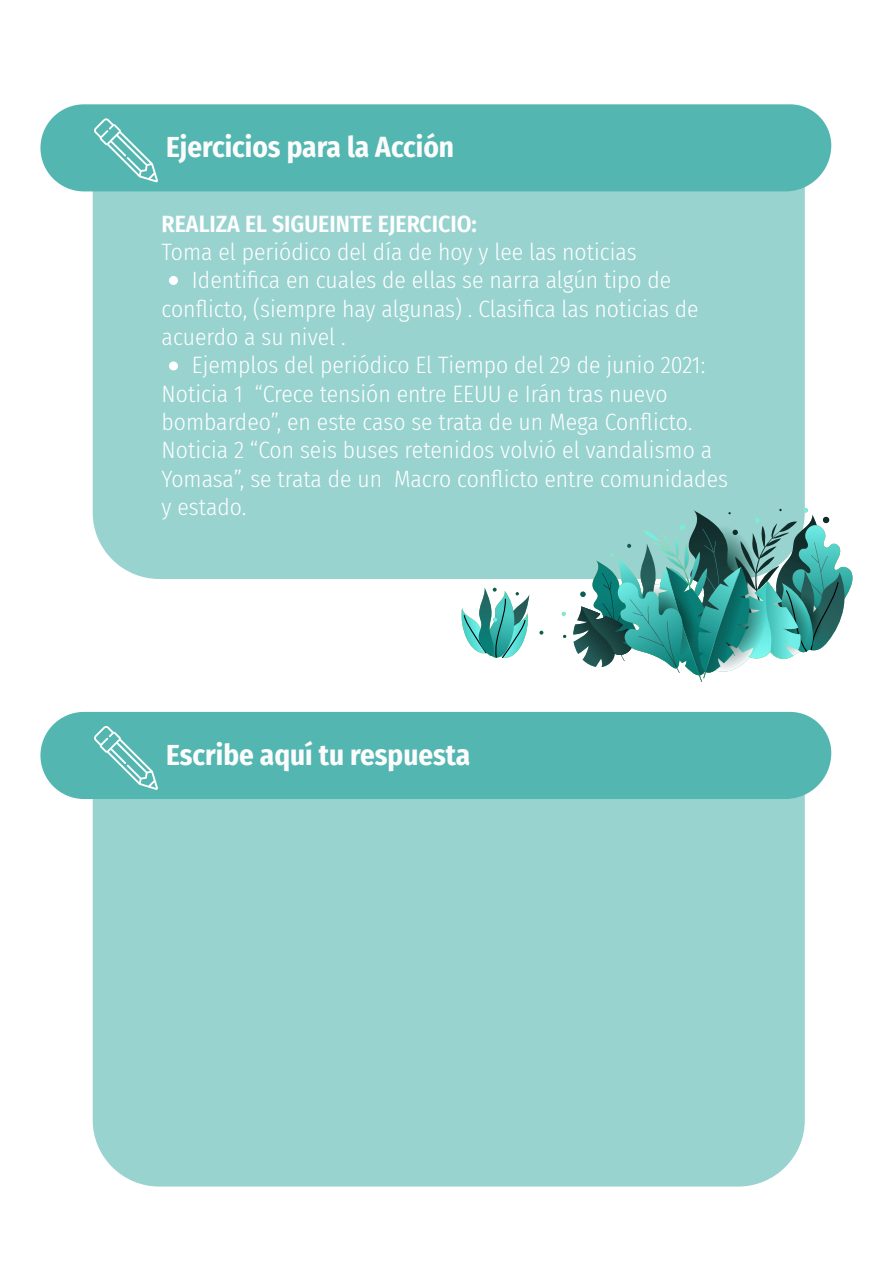
<style>
.page{position:relative;width:893px;height:1263px;background:#fff}
.page>*{position:absolute;margin:0;border:0;box-sizing:border-box;transform-origin:0 0}
.t1{font:700 29.1px "Fira Sans Condensed";color:#fcfcfc}
.t2{font:300 23.55px "Fira Sans Condensed";color:#fff}
.t3{font:600 23.55px "Fira Sans Condensed";color:#fff}
</style>
<div class="page">
<div style="left:93px;top:191px;width:712px;height:388px;background:#98d3d0"></div>
<div style="left:40px;top:104px;width:791px;height:87px;background:#54b6b1"></div>
<svg style="left:94px;top:118px;width:64px;height:64px;background:#6cc0bc"></svg>
<svg style="left:562px;top:612px;width:4px;height:4px"></svg>
<svg style="left:461px;top:588px;width:68px;height:70px"></svg>
<svg style="left:573px;top:508px;width:280px;height:174px"></svg>
<div style="left:169px;top:276px;width:9px;height:9px;background:#fff;border-radius:50%"></div>
<div style="left:169px;top:361px;width:9px;height:9px;background:#fff;border-radius:50%"></div>
<div style="left:93px;top:799px;width:712px;height:387px;background:#98d3d0"></div>
<div style="left:40px;top:712px;width:791px;height:87px;background:#54b6b1"></div>
<svg style="left:94px;top:725px;width:64px;height:65px;background:#6cc0bc"></svg>
<p class="t1" style="left:166px;top:123px;width:289px">Ejercicios para la Acción</p>
<p class="t3" style="left:162px;top:204px;width:317px">REALIZA EL SIGUEINTE EJERCICIO:</p>
<p class="t2" style="left:162px;top:235px;width:476px">Toma el periódico del día de hoy y lee las noticias</p>
<p class="t2" style="left:192px;top:264px;width:481px">Identifica en cuales de ellas se narra algún tipo de</p>
<p class="t2" style="left:162px;top:292px;width:539px">conflicto, (siempre hay algunas) . Clasifica las noticias de</p>
<p class="t2" style="left:162px;top:320px;width:186px">acuerdo a su nivel .</p>
<p class="t2" style="left:192px;top:349px;width:515px">Ejemplos del periódico El Tiempo del 29 de junio 2021:</p>
<p class="t2" style="left:162px;top:377px;width:507px">Noticia 1 “Crece tensión entre EEUU e Irán tras nuevo</p>
<p class="t2" style="left:162px;top:405px;width:532px">bombardeo”, en este caso se trata de un Mega Conflicto.</p>
<p class="t2" style="left:162px;top:433px;width:552px">Noticia 2 “Con seis buses retenidos volvió el vandalismo a</p>
<p class="t2" style="left:162px;top:462px;width:568px">Yomasa”, se trata de un Macro conflicto entre comunidades</p>
<p class="t2" style="left:162px;top:490px;width:86px">y estado.</p>
<p class="t1" style="left:166px;top:730px;width:306px">Escribe aquí tu respuesta</p>
</div>
